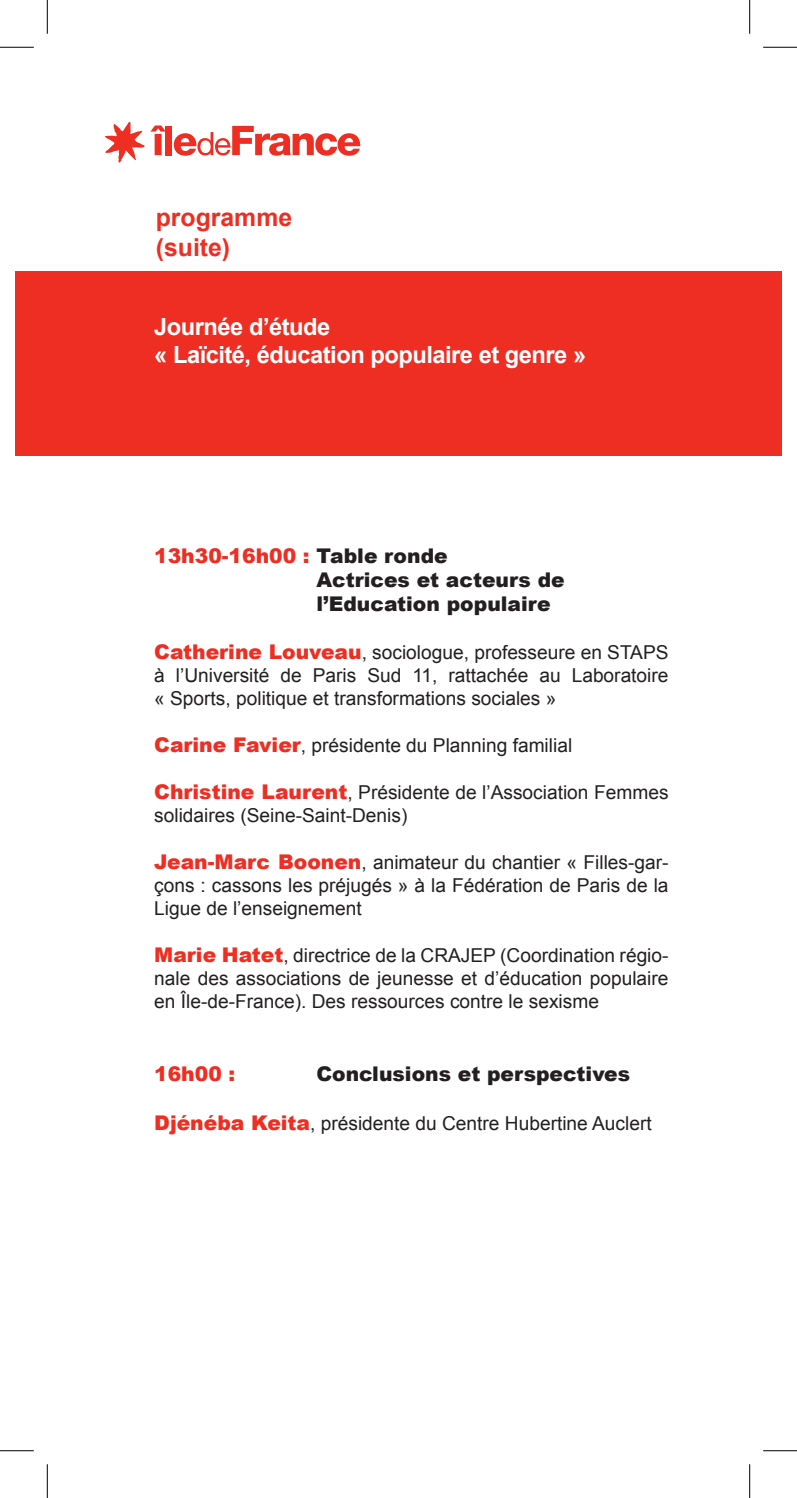
<style>
.page{position:relative;width:797px;height:1498px;background:#fff}
.page>*{position:absolute;margin:0;border:0;box-sizing:border-box;transform-origin:0 0}
.t1{font:700 24.75px/29.7px "Arial";color:#ee2e22}
.t2{font:700 23.62px/28.3px "Arial";letter-spacing:-.02em;color:#fff}
.t3{font:900 20.25px/24.3px "Arial";color:#231f20}
.t4{font:900 20.25px "Arial";color:#ee2e22}
.t5{font:19.12px/22.9px "Arial";color:#231f20;text-align:justify}
.s1{color:#ee2e22}
.s2{font-weight:900;font-size:20.25px;color:#ee2e22}
</style>
<div class="page">
<div style="left:15px;top:271px;width:766px;height:184px;background:#ee2e22"></div>
<svg style="left:105px;top:122px;width:61px;height:41px"></svg>
<div style="left:165px;top:126px;width:7px;height:29px;background:#ee2e22"></div>
<svg style="left:174px;top:126px;width:186px;height:30px"></svg>
<hr style="left:0;top:47px;width:34px;height:1px;background:#000">
<hr style="left:762px;top:47px;width:34px;height:1px;background:#000">
<hr style="left:0;top:1450px;width:34px;height:1px;background:#000">
<hr style="left:762px;top:1450px;width:34px;height:1px;background:#000">
<hr style="left:47px;top:0;width:1px;height:34px;background:#000">
<hr style="left:47px;top:1464px;width:1px;height:34px;background:#000">
<hr style="left:748px;top:0;width:1px;height:34px;background:#000">
<hr style="left:748px;top:1464px;width:1px;height:34px;background:#000">
<p class="t1" style="left:156px;top:204px;width:138px">programme (suite)</p>
<p class="t2" style="left:154px;top:313px;width:433px">Journée d’étude<br>« Laïcité, éducation populaire et genre »</p>
<p class="t3" style="left:316px;top:543px;width:250px;text-indent:-162px"><span class="s1">13h30-16h00 :</span> Table ronde<br>Actrices et acteurs de l’Education populaire</p>
<p class="t5" style="left:154px;top:641px;width:515px"><span class="s2">Catherine Louveau</span>, sociologue, professeure en STAPS à l’Université de Paris Sud 11, rattachée au Laboratoire « Sports, politique et transformations sociales »</p>
<p class="t5" style="left:154px;top:734px;width:419px"><span class="s2">Carine Favier</span>, présidente du Planning familial</p>
<p class="t5" style="left:154px;top:781px;width:515px"><span class="s2">Christine Laurent</span>, Présidente de l’Association Femmes solidaires (Seine-Saint-Denis)</p>
<p class="t5" style="left:154px;top:851px;width:515px"><span class="s2">Jean-Marc Boonen</span>, animateur du chantier « Filles-gar&shy;çons : cassons les préjugés » à la Fédération de Paris de la Ligue de l’enseignement</p>
<p class="t5" style="left:154px;top:944px;width:515px"><span class="s2">Marie Hatet</span>, directrice de la CRAJEP (Coordination régio&shy;nale des associations de jeunesse et d’éducation populaire en Île-de-France). Des ressources contre le sexisme</p>
<p class="t4" style="left:154px;top:1059px;width:83px">16h00 :</p>
<p class="t3" style="left:316px;top:1061px;width:315px">Conclusions et perspectives</p>
<p class="t5" style="left:154px;top:1112px;width:498px"><span class="s2">Djénéba Keita</span>, présidente du Centre Hubertine Auclert</p>
</div>
